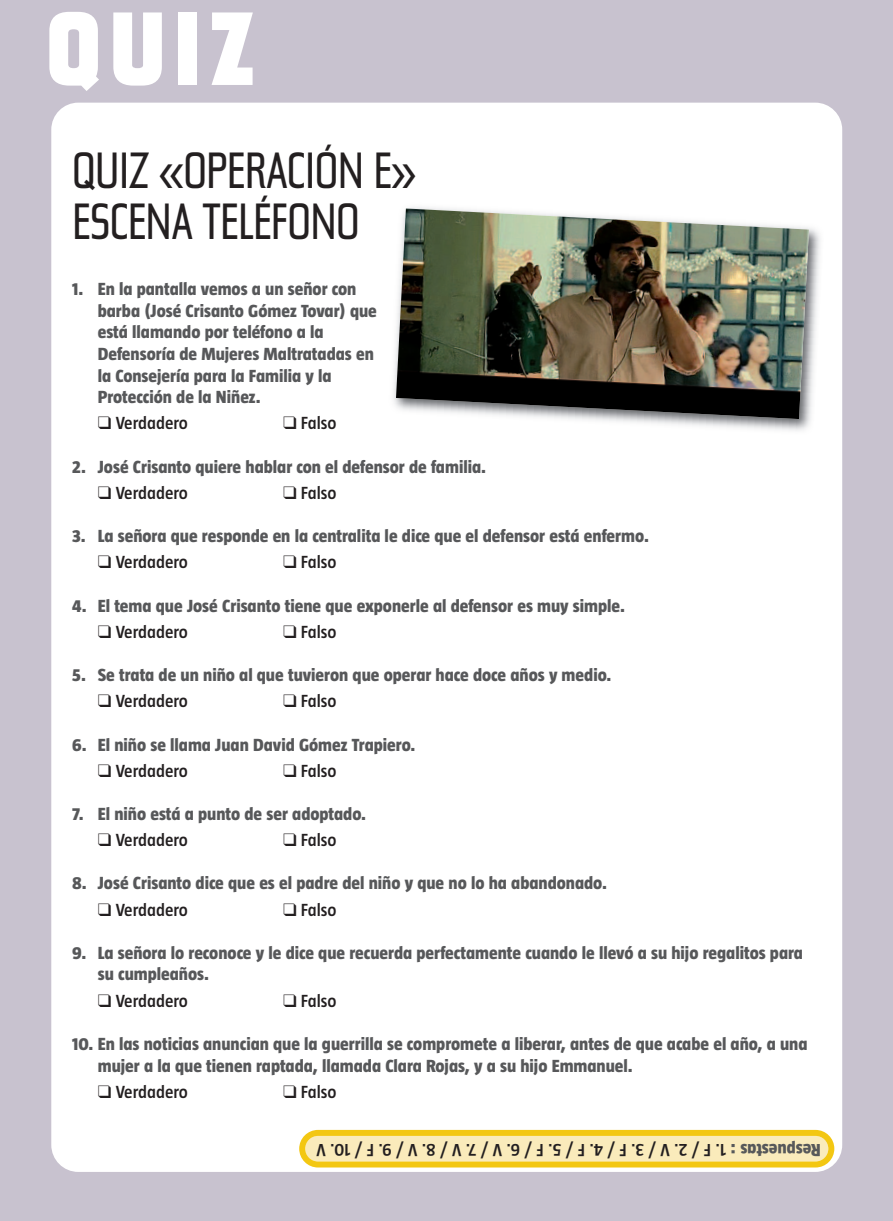
<style>
.page{position:relative;width:893px;height:1221px;background:#fff}
.page>*{position:absolute;margin:0;border:0;box-sizing:border-box;transform-origin:0 0}
.t1{font:900 expanded 105px "Tasse";color:#fff}
.t2{font:expanded 51px/51px "Tasse";letter-spacing:-.015em;color:#231f20;scale:.94 1}
.t3{font:800 18px/21.6px "Taz";color:#57585a}
.t4{font:600 18px "Taz";color:#231f20}
.s1{font-weight:800;color:#57585a}
</style>
<div class="page">
<div style="left:0;top:0;width:893px;height:1220px;background:#c8c2cf"></div>
<div style="left:51px;top:103px;width:791px;height:1068px;background:#fff;border-radius:27px"></div>
<img style="left:393px;top:207px;width:427px;height:224px">
<img style="left:396px;top:208px;width:413px;height:211px">
<svg style="left:299px;top:1129px;width:535px;height:38px;background:#f7e089"></svg>
<h1 class="t1" style="left:47px;top:-13px;width:208px">QUIZ</h1>
<h2 class="t2" style="left:72px;top:145px;width:367px">QUIZ «OPERACIÓN E»<br>ESCENA TELÉFONO</h2>
<p class="t3" style="left:98px;top:278px;width:281px;text-indent:-26px">1. En la pantalla vemos a un señor con barba (José Crisanto Gómez Tovar) que está llamando por teléfono a la Defensoría de Mujeres Maltratadas en la Consejería para la Familia y la Protección de la Niñez.</p>
<p class="t4" style="left:98px;top:414px;width:92px">❑ Verdadero</p>
<p class="t4" style="left:283px;top:414px;width:55px">❑ Falso</p>
<p class="t3" style="left:72px;top:455px;width:415px">2. José Crisanto quiere hablar con el defensor de familia.</p>
<p class="t4" style="left:98px;top:483px;width:92px">❑ Verdadero</p>
<p class="t4" style="left:283px;top:483px;width:55px">❑ Falso</p>
<p class="t3" style="left:72px;top:525px;width:578px">3. La señora que responde en la centralita le dice que el defensor está enfermo.</p>
<p class="t4" style="left:98px;top:553px;width:92px">❑ Verdadero</p>
<p class="t4" style="left:283px;top:553px;width:55px">❑ Falso</p>
<p class="t3" style="left:72px;top:594px;width:554px">4. El tema que José Crisanto tiene que exponerle al defensor es muy simple.</p>
<p class="t4" style="left:98px;top:622px;width:92px">❑ Verdadero</p>
<p class="t4" style="left:283px;top:622px;width:55px">❑ Falso</p>
<p class="t3" style="left:72px;top:664px;width:541px">5. Se trata de un niño al que tuvieron que operar hace doce años y medio.</p>
<p class="t4" style="left:98px;top:691px;width:92px">❑ Verdadero</p>
<p class="t4" style="left:283px;top:691px;width:55px">❑ Falso</p>
<p class="t3" style="left:72px;top:733px;width:345px">6. El niño se llama Juan David Gómez Trapiero.</p>
<p class="t4" style="left:98px;top:761px;width:92px">❑ Verdadero</p>
<p class="t4" style="left:283px;top:761px;width:55px">❑ Falso</p>
<p class="t3" style="left:72px;top:802px;width:295px">7. El niño está a punto de ser adoptado.</p>
<p class="t4" style="left:98px;top:830px;width:92px">❑ Verdadero</p>
<p class="t4" style="left:283px;top:830px;width:55px">❑ Falso</p>
<p class="t3" style="left:72px;top:872px;width:536px">8. José Crisanto dice que es el padre del niño y que no lo ha abandonado.</p>
<p class="t4" style="left:98px;top:900px;width:92px">❑ Verdadero</p>
<p class="t4" style="left:283px;top:900px;width:55px">❑ Falso</p>
<p class="t3" style="left:98px;top:941px;width:707px;text-indent:-26px">9. La señora lo reconoce y le dice que recuerda perfectamente cuando le llevó a su hijo regalitos para su cumpleaños.</p>
<p class="t4" style="left:98px;top:991px;width:92px">❑ Verdadero</p>
<p class="t4" style="left:283px;top:991px;width:55px">❑ Falso</p>
<p class="t3" style="left:98px;top:1032px;width:711px;text-indent:-26px">10. En las noticias anuncian que la guerrilla se compromete a liberar, antes de que acabe el año, a una mujer a la que tienen raptada, llamada Clara Rojas, y a su hijo Emmanuel.</p>
<p class="t4" style="left:98px;top:1082px;width:92px">❑ Verdadero</p>
<p class="t4" style="left:283px;top:1082px;width:55px">❑ Falso</p>
<p class="t4" style="left:821px;top:1159px;width:506px;rotate:-180deg"><span class="s1">sat seupseR</span> F. 1<span class="s1">:</span> / V. 2 / F. 3 / F. 4 / F. 5 / V. 6 / V. 7 / V. 8 / F. 9 / V. 01</p>
</div>
